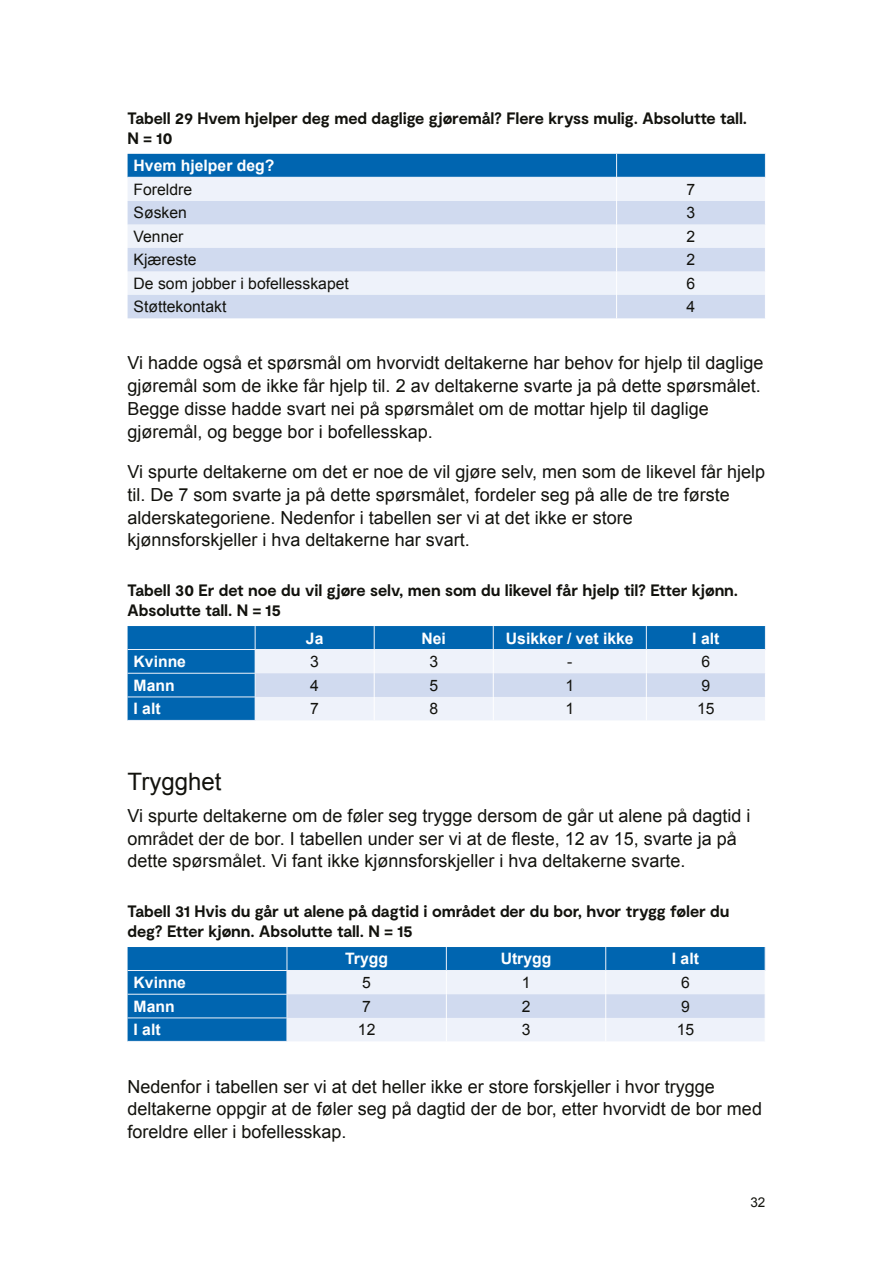
<style>
.page{position:relative;width:893px;height:1263px;background:#fff}
.page>*{position:absolute;margin:0;border:0;box-sizing:border-box;transform-origin:0 0}
.t1{font:24px "Arial";color:#12120d}
.t2{font:18px/22.8px "Arial";color:#12120d}
.t3{font:700 16.5px/19.8px "Moderat";letter-spacing:-.005em;color:#12120d}
.t4{font:15.75px "Arial";color:#12120d}
.t5{font:700 15.75px "Arial";color:#fff}
.t6{font:13.5px "Arial";color:#12120d}
</style>
<div class="page">
<svg style="left:128px;top:154px;width:638px;height:164px;background:#c0d4ea"></svg>
<hr style="left:128px;top:177px;width:489px;height:1px;background:#eef2fa">
<hr style="left:617px;top:177px;width:149px;height:1px;background:#eef2fa">
<div style="left:128px;top:626px;width:127px;height:94px;background:#0065b0"></div>
<hr style="left:128px;top:673px;width:127px;height:1px;background:#eef2fa">
<hr style="left:128px;top:697px;width:127px;height:1px;background:#eef2fa">
<hr style="left:128px;top:649px;width:127px;height:1px;background:#eef2fa">
<svg style="left:255px;top:626px;width:511px;height:94px;background:#acc9e5"></svg>
<hr style="left:128px;top:720px;width:127px;height:1px;background:#eef2fa">
<div style="left:128px;top:947px;width:159px;height:94px;background:#0065b0"></div>
<hr style="left:128px;top:994px;width:159px;height:1px;background:#eef2fa">
<hr style="left:128px;top:1018px;width:159px;height:1px;background:#eef2fa">
<hr style="left:128px;top:970px;width:159px;height:1px;background:#eef2fa">
<svg style="left:287px;top:947px;width:479px;height:94px;background:#acc9e5"></svg>
<hr style="left:128px;top:1041px;width:159px;height:1px;background:#eef2fa">
<p class="t3" style="left:128px;top:110px;width:621px">Tabell 29 Hvem hjelper deg med daglige gjøremål? Flere kryss mulig. Absolutte tall.<br>N = 10</p>
<p class="t5" style="left:134px;top:159px;width:142px">Hvem hjelper deg?</p>
<p class="t4" style="left:134px;top:183px;width:60px">Foreldre</p>
<p class="t4" style="left:687px;top:183px;width:10px">7</p>
<p class="t4" style="left:134px;top:207px;width:55px">Søsken</p>
<p class="t4" style="left:687px;top:207px;width:10px">3</p>
<p class="t4" style="left:134px;top:230px;width:51px">Venner</p>
<p class="t4" style="left:687px;top:230px;width:10px">2</p>
<p class="t4" style="left:134px;top:254px;width:65px">Kjæreste</p>
<p class="t4" style="left:687px;top:254px;width:10px">2</p>
<p class="t4" style="left:134px;top:277px;width:217px">De som jobber i bofellesskapet</p>
<p class="t4" style="left:687px;top:277px;width:10px">6</p>
<p class="t4" style="left:134px;top:301px;width:94px">Støttekontakt</p>
<p class="t4" style="left:687px;top:301px;width:10px">4</p>
<p class="t2" style="left:128px;top:353px;width:637px">Vi hadde også et spørsmål om hvorvidt deltakerne har behov for hjelp til daglige gjøremål som de ikke får hjelp til. 2 av deltakerne svarte ja på dette spørsmålet.<br>Begge disse hadde svart nei på spørsmålet om de mottar hjelp til daglige gjøremål, og begge bor i bofellesskap.</p>
<p class="t2" style="left:128px;top:462px;width:639px">Vi spurte deltakerne om det er noe de vil gjøre selv, men som de likevel får hjelp til. De 7 som svarte ja på dette spørsmålet, fordeler seg på alle de tre første alderskategoriene. Nedenfor i tabellen ser vi at det ikke er store kjønnsforskjeller i hva deltakerne har svart.</p>
<p class="t3" style="left:128px;top:582px;width:612px">Tabell 30 Er det noe du vil gjøre selv, men som du likevel får hjelp til? Etter kjønn.<br>Absolutte tall. N = 15</p>
<p class="t5" style="left:306px;top:632px;width:19px">Ja</p>
<p class="t5" style="left:421px;top:632px;width:26px">Nei</p>
<p class="t5" style="left:506px;top:632px;width:129px">Usikker / vet ikke</p>
<p class="t5" style="left:692px;top:632px;width:29px">I alt</p>
<p class="t5" style="left:134px;top:655px;width:54px">Kvinne</p>
<p class="t4" style="left:310px;top:655px;width:10px">3</p>
<p class="t4" style="left:429px;top:655px;width:10px">3</p>
<p class="t4" style="left:567px;top:655px;width:7px">-</p>
<p class="t4" style="left:701px;top:655px;width:10px">6</p>
<p class="t5" style="left:134px;top:679px;width:43px">Mann</p>
<p class="t4" style="left:310px;top:679px;width:10px">4</p>
<p class="t4" style="left:429px;top:679px;width:10px">5</p>
<p class="t4" style="left:565px;top:679px;width:10px">1</p>
<p class="t4" style="left:701px;top:679px;width:10px">9</p>
<p class="t5" style="left:134px;top:703px;width:29px">I alt</p>
<p class="t4" style="left:310px;top:703px;width:10px">7</p>
<p class="t4" style="left:429px;top:703px;width:10px">8</p>
<p class="t4" style="left:565px;top:703px;width:10px">1</p>
<p class="t4" style="left:697px;top:703px;width:19px">15</p>
<h1 class="t1" style="left:128px;top:772px;width:95px">Trygghet</h1>
<p class="t2" style="left:128px;top:805px;width:624px">Vi spurte deltakerne om de føler seg trygge dersom de går ut alene på dagtid i området der de bor. I tabellen under ser vi at de fleste, 12 av 15, svarte ja på dette spørsmålet. Vi fant ikke kjønnsforskjeller i hva deltakerne svarte.</p>
<p class="t3" style="left:128px;top:903px;width:603px">Tabell 31 Hvis du går ut alene på dagtid i området der du bor, hvor trygg føler du deg? Etter kjønn. Absolutte tall. N = 15</p>
<p class="t5" style="left:345px;top:953px;width:44px">Trygg</p>
<p class="t5" style="left:501px;top:953px;width:52px">Utrygg</p>
<p class="t5" style="left:672px;top:953px;width:29px">I alt</p>
<p class="t5" style="left:134px;top:976px;width:54px">Kvinne</p>
<p class="t4" style="left:362px;top:976px;width:10px">5</p>
<p class="t4" style="left:522px;top:976px;width:10px">1</p>
<p class="t4" style="left:681px;top:976px;width:10px">6</p>
<p class="t5" style="left:134px;top:1000px;width:43px">Mann</p>
<p class="t4" style="left:362px;top:1000px;width:10px">7</p>
<p class="t4" style="left:522px;top:1000px;width:10px">2</p>
<p class="t4" style="left:681px;top:1000px;width:10px">9</p>
<p class="t5" style="left:134px;top:1023px;width:29px">I alt</p>
<p class="t4" style="left:358px;top:1024px;width:19px">12</p>
<p class="t4" style="left:522px;top:1024px;width:10px">3</p>
<p class="t4" style="left:677px;top:1024px;width:19px">15</p>
<p class="t2" style="left:128px;top:1076px;width:636px">Nedenfor i tabellen ser vi at det heller ikke er store forskjeller i hvor trygge deltakerne oppgir at de føler seg på dagtid der de bor, etter hvorvidt de bor med foreldre eller i bofellesskap.</p>
<p class="t6" style="left:750px;top:1197px;width:17px">32</p>
</div>
